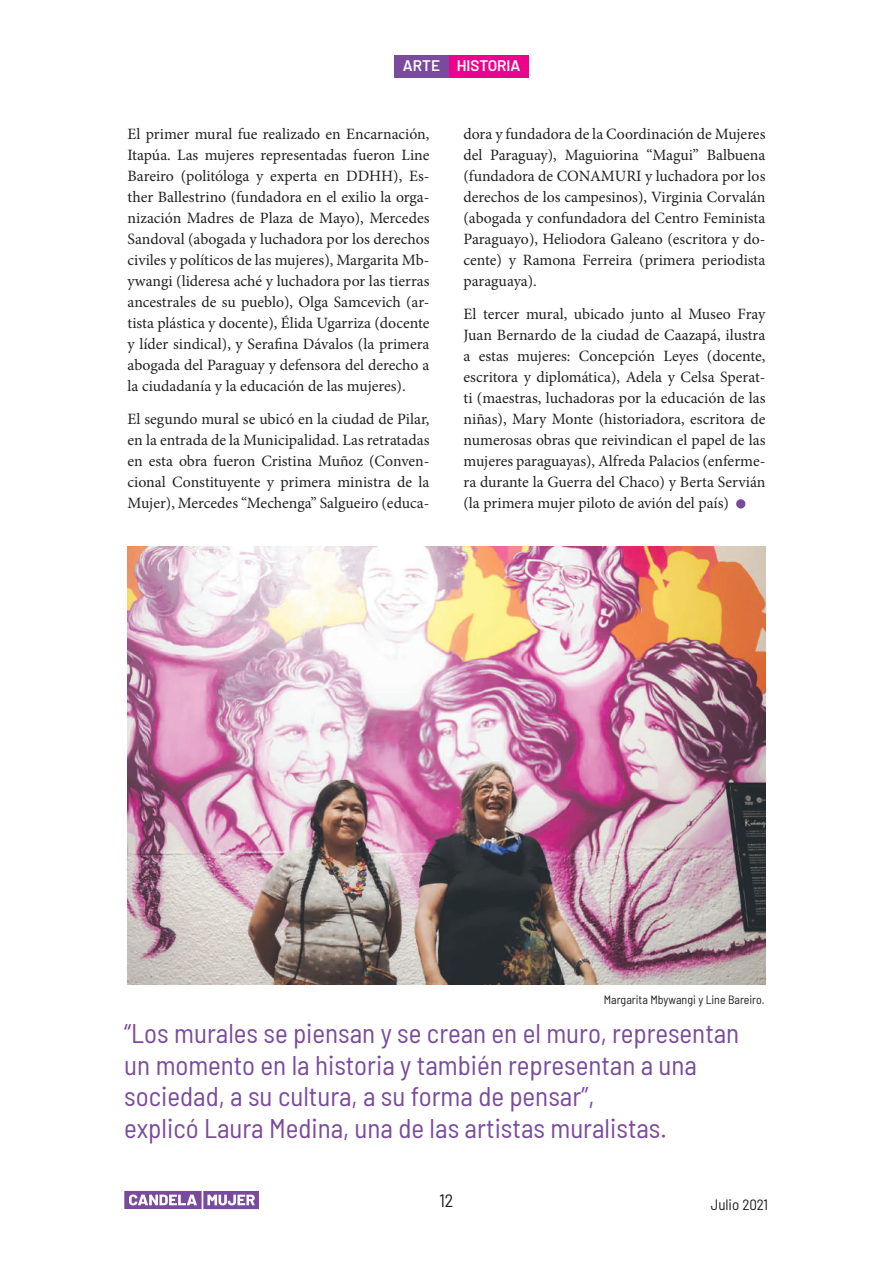
<style>
.page{position:relative;width:893px;height:1263px;background:#fff}
.page>*{position:absolute;margin:0;border:0;box-sizing:border-box;transform-origin:0 0}
.t1{font:semi-condensed 27px/31.5px "Barlow";color:#7a4a9d}
.t2{font:semi-condensed 18px "Barlow";color:#231f20}
.t3{font:15.75px/21px "Minion Pro";color:#231f20;text-align:justify}
.t4{font:600 15.3px "Barlow";color:#fff}
.t5{font:semi-condensed 15px "Barlow";color:#231f20}
.t6{font:semi-condensed 12px "Barlow";color:#231f20}
</style>
<div class="page">
<div style="left:394px;top:55px;width:55px;height:23px;background:#7a4a9d"></div>
<div style="left:449px;top:55px;width:80px;height:23px;background:#ed028c"></div>
<svg style="left:124px;top:1191px;width:135px;height:18px"></svg>
<div style="left:736px;top:499px;width:9px;height:9px;background:#7a4a9d;border-radius:50%"></div>
<img style="left:128px;top:546px;width:637px;height:439px">
<p class="t4" style="left:403px;top:55px;width:119px">ARTE HISTORIA</p>
<p class="t3" style="left:128px;top:124px;width:303px">El primer mural fue realizado en Encarnación, Itapúa. Las mujeres representadas fueron Line Bareiro (politóloga y experta en DDHH), Es&shy;ther Ballestrino (fundadora en el exilio la orga&shy;nización Madres de Plaza de Mayo), Mercedes Sandoval (abogada y luchadora por los derechos civiles y políticos de las mujeres), Margarita Mb&shy;ywangi (lideresa aché y luchadora por las tierras ancestrales de su pueblo), Olga Samcevich (ar&shy;tista plástica y docente), Élida Ugarriza (docente y líder sindical), y Serafina Dávalos (la primera abogada del Paraguay y defensora del derecho a la ciudadanía y la educación de las mujeres).</p>
<p class="t3" style="left:128px;top:408px;width:303px">El segundo mural se ubicó en la ciudad de Pilar, en la entrada de la Municipalidad. Las retratadas en esta obra fueron Cristina Muñoz (Conven&shy;cional Constituyente y primera ministra de la Mujer), Mercedes “Mechenga” Salgueiro (educa-</p>
<p class="t3" style="left:463px;top:123px;width:303px">dora y fundadora de la Coordinación de Mujeres del Paraguay), Maguiorina “Magui” Balbuena (fundadora de CONAMURI y luchadora por los derechos de los campesinos), Virginia Corvalán (abogada y confundadora del Centro Feminista Paraguayo), Heliodora Galeano (escritora y do&shy;cente) y Ramona Ferreira (primera periodista paraguaya).</p>
<p class="t3" style="left:463px;top:303px;width:303px">El tercer mural, ubicado junto al Museo Fray Juan Bernardo de la ciudad de Caazapá, ilustra a estas mujeres: Concepción Leyes (docente, escritora y diplomática), Adela y Celsa Sperat&shy;ti (maestras, luchadoras por la educación de las niñas), Mary Monte (historiadora, escritora de numerosas obras que reivindican el papel de las mujeres paraguayas), Alfreda Palacios (enferme&shy;ra durante la Guerra del Chaco) y Berta Servián (la primera mujer piloto de avión del país)</p>
<p class="t6" style="left:604px;top:991px;width:162px">Margarita Mbywangi y Line Bareiro.</p>
<h1 class="t1" style="left:124px;top:1016px;width:616px">“Los murales se piensan y se crean en el muro, representan un momento en la historia y también representan a una sociedad, a su cultura, a su forma de pensar”,<br>explicó Laura Medina, una de las artistas muralistas.</h1>
<p class="t2" style="left:439px;top:1188px;width:15px">12</p>
<p class="t5" style="left:711px;top:1193px;width:59px">Julio 2021</p>
</div>
